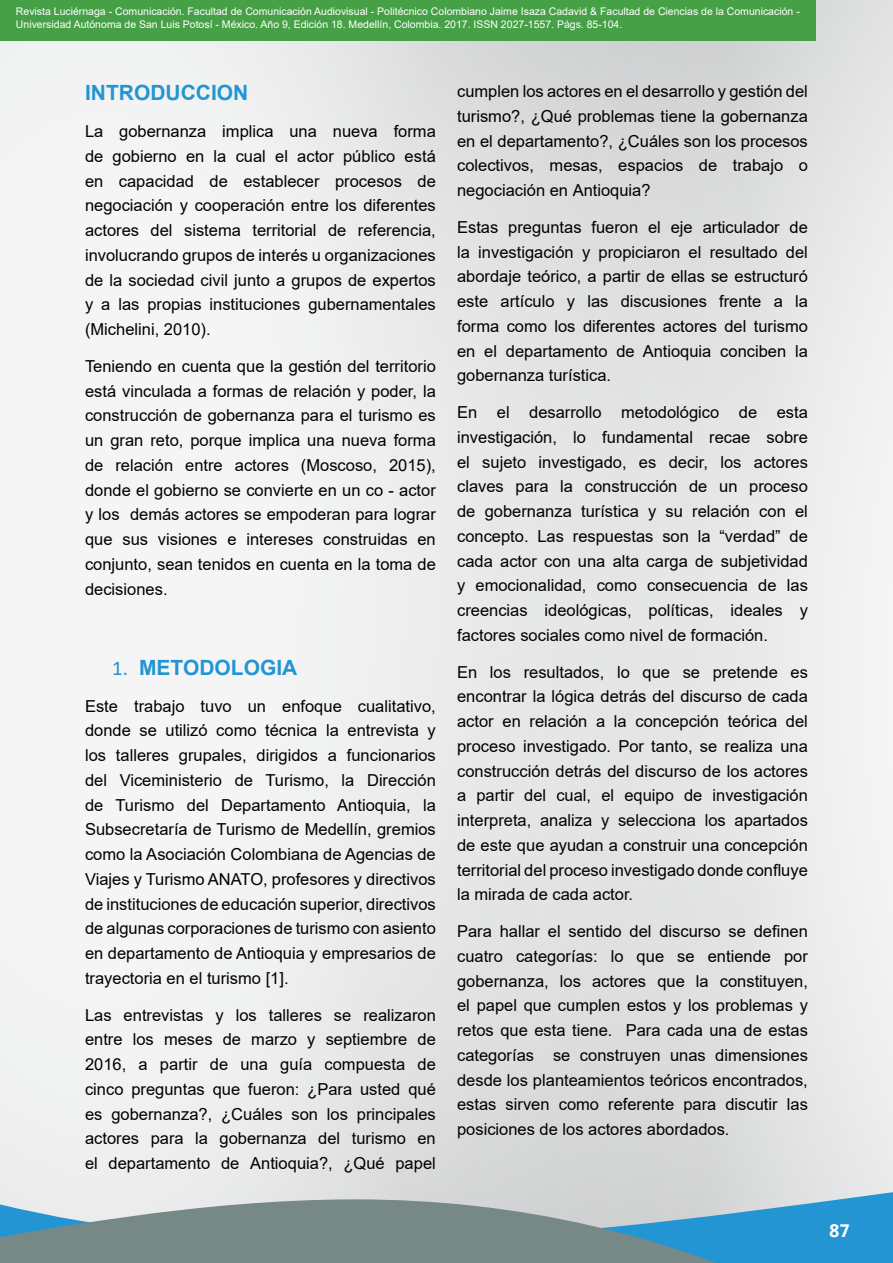
<style>
.page{position:relative;width:893px;height:1263px;background:#fff}
.page>*{position:absolute;margin:0;border:0;box-sizing:border-box;transform-origin:0 0}
.t1{font:700 21px "Arial";color:#2395d2}
.t2{font:700 18px "Myanmar Text";color:#fff}
.t3{font:16.5px/24.8px "Arial";color:#000;text-align:justify}
.t4{font:10.5px/12.6px "Arial";color:#fff}
.s1{font-family:"Calibri";font-weight:400}
</style>
<div class="page">
<img style="left:0;top:0;width:893px;height:1153px">
<svg style="left:0;top:1153px;width:893px;height:110px;background:#c9d7df"></svg>
<svg style="left:0;top:1199px;width:810px;height:64px;background:#7b9aa3"></svg>
<div style="left:0;top:0;width:815px;height:40px;background:#46a046"></div>
<p class="t4" style="left:16px;top:5px;width:785px">Revista Luciérnaga - Comunicación. Facultad de Comunicación Audiovisual - Politécnico Colombiano Jaime Isaza Cadavid &amp; Facultad de Ciencias de la Comunicación -<br>Universidad Autónoma de San Luis Potosí - México. Año 9, Edición 18. Medellín, Colombia. 2017. ISSN 2027-1557. Págs. 85-104.</p>
<p class="t1" style="left:85px;top:78px;width:165px">INTRODUCCION</p>
<p class="t3" style="left:85px;top:119px;width:352px">La gobernanza implica una nueva forma de gobierno en la cual el actor público está en capacidad de establecer procesos de negociación y cooperación entre los diferentes actores del sistema territorial de referencia, involucrando grupos de interés u organizaciones de la sociedad civil junto a grupos de expertos y a las propias instituciones gubernamentales (Michelini, 2010).</p>
<p class="t3" style="left:85px;top:354px;width:352px">Teniendo en cuenta que la gestión del territorio está vinculada a formas de relación y poder, la construcción de gobernanza para el turismo es un gran reto, porque implica una nueva forma de relación entre actores (Moscoso, 2015), donde el gobierno se convierte en un co - actor y los demás actores se empoderan para lograr que sus visiones e intereses construidas en conjunto, sean tenidos en cuenta en la toma de decisiones.</p>
<p class="t1" style="left:112px;top:653px;width:187px"><span class="s1">1.</span> METODOLOGIA</p>
<p class="t3" style="left:85px;top:693px;width:352px">Este trabajo tuvo un enfoque cualitativo, donde se utilizó como técnica la entrevista y los talleres grupales, dirigidos a funcionarios del Viceministerio de Turismo, la Dirección de Turismo del Departamento Antioquia, la Subsecretaría de Turismo de Medellín, gremios como la Asociación Colombiana de Agencias de Viajes y Turismo ANATO, profesores y directivos de instituciones de educación superior, directivos de algunas corporaciones de turismo con asiento en departamento de Antioquia y empresarios de trayectoria en el turismo [1].</p>
<p class="t3" style="left:85px;top:1002px;width:352px">Las entrevistas y los talleres se realizaron entre los meses de marzo y septiembre de 2016, a partir de una guía compuesta de cinco preguntas que fueron: ¿Para usted qué es gobernanza?, ¿Cuáles son los principales actores para la gobernanza del turismo en el departamento de Antioquia?, ¿Qué papel</p>
<p class="t3" style="left:457px;top:79px;width:352px">cumplen los actores en el desarrollo y gestión del turismo?, ¿Qué problemas tiene la gobernanza en el departamento?, ¿Cuáles son los procesos colectivos, mesas, espacios de trabajo o negociación en Antioquia?</p>
<p class="t3" style="left:457px;top:215px;width:352px">Estas preguntas fueron el eje articulador de la investigación y propiciaron el resultado del abordaje teórico, a partir de ellas se estructuró este artículo y las discusiones frente a la forma como los diferentes actores del turismo en el departamento de Antioquia conciben la gobernanza turística.</p>
<p class="t3" style="left:457px;top:400px;width:352px">En el desarrollo metodológico de esta investigación, lo fundamental recae sobre el sujeto investigado, es decir, los actores claves para la construcción de un proceso de gobernanza turística y su relación con el concepto. Las respuestas son la “verdad” de cada actor con una alta carga de subjetividad y emocionalidad, como consecuencia de las creencias ideológicas, políticas, ideales y factores sociales como nivel de formación.</p>
<p class="t3" style="left:457px;top:659px;width:352px">En los resultados, lo que se pretende es encontrar la lógica detrás del discurso de cada actor en relación a la concepción teórica del proceso investigado. Por tanto, se realiza una construcción detrás del discurso de los actores a partir del cual, el equipo de investigación interpreta, analiza y selecciona los apartados de este que ayudan a construir una concepción territorial del proceso investigado donde confluye la mirada de cada actor.</p>
<p class="t3" style="left:457px;top:919px;width:352px">Para hallar el sentido del discurso se definen cuatro categorías: lo que se entiende por gobernanza, los actores que la constituyen, el papel que cumplen estos y los problemas y retos que esta tiene. Para cada una de estas categorías se construyen unas dimensiones desde los planteamientos teóricos encontrados, estas sirven como referente para discutir las posiciones de los actores abordados.</p>
<p class="t2" style="left:829px;top:1220px;width:22px">87</p>
</div>
